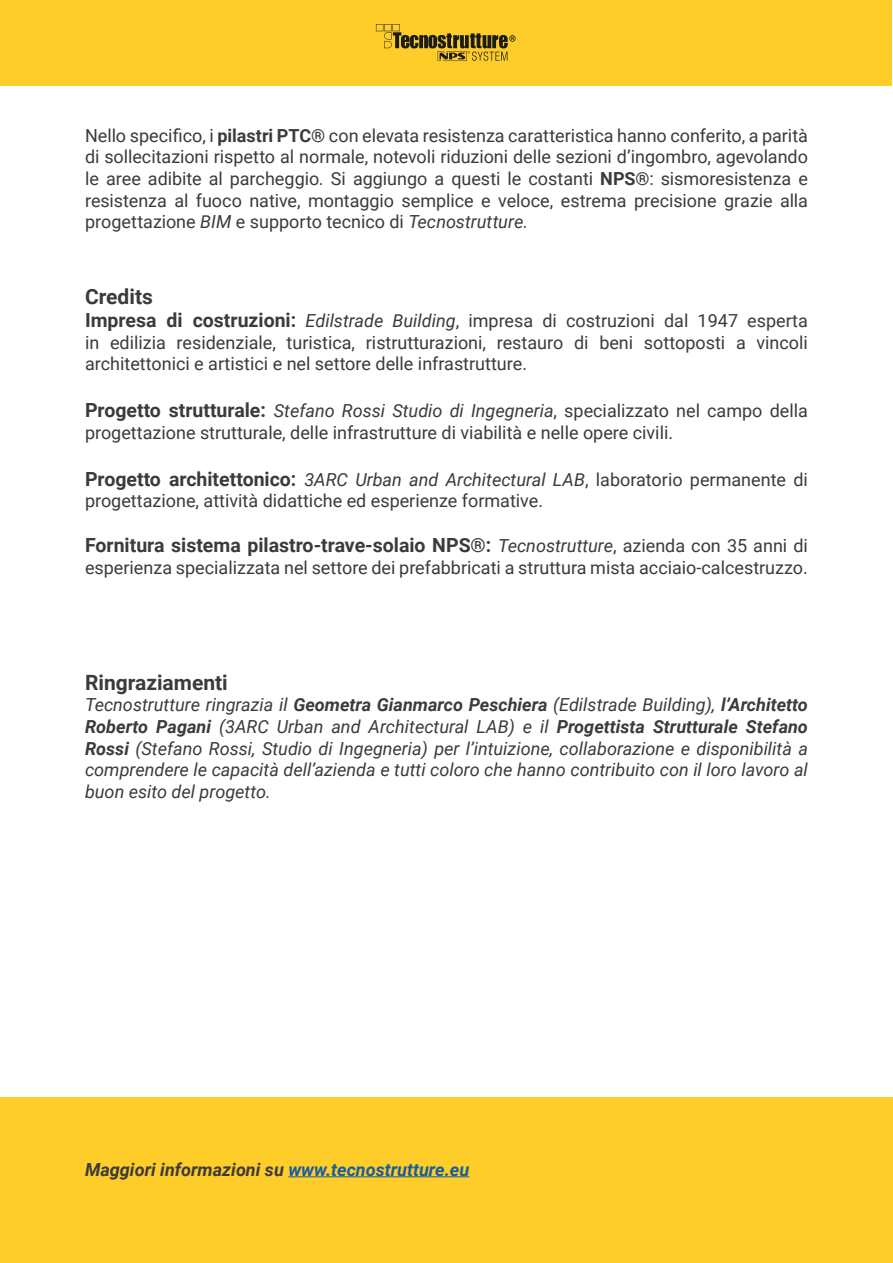
<style>
.page{position:relative;width:893px;height:1263px;background:#fff}
.page>*{position:absolute;margin:0;border:0;box-sizing:border-box;transform-origin:0 0}
.t1{font:700 21px "Roboto";color:#3c3a3b}
.t2{font:700 19.5px "Roboto";color:#3c3a3b}
.t3{font:18px/21.6px "Roboto";color:#3c3a3b;text-align:justify}
.t4{font:italic 18px/21.6px "Roboto";color:#3c3a3b;text-align:justify}
.t5{font:italic 700 18px "Roboto";color:#3c3a3b}
.s1{font-weight:700}
.s2{font-style:italic}
.s3{font-weight:700;font-size:19.5px}
.s4{font-weight:400;font-style:italic;font-size:18px}
.s5{font-weight:400;font-size:18px}
.s6{color:#175d9e}
</style>
<div class="page">
<div style="left:0;top:0;width:891px;height:85px;background:#fecd29"></div>
<svg style="left:376px;top:24px;width:140px;height:37px"></svg>
<div style="left:1px;top:1097px;width:892px;height:166px;background:#fecd29"></div>
<hr style="left:288px;top:1176px;width:181px;height:1px;background:#175d9e">
<p class="t3" style="left:85px;top:124px;width:724px">Nello specifico, i <span class="s1">pilastri PTC®</span> con elevata resistenza caratteristica hanno conferito, a parità di sollecitazioni rispetto al normale, notevoli riduzioni delle sezioni d’ingombro, agevolando le aree adibite al parcheggio. Si aggiungo a questi le costanti <span class="s1">NPS®</span>: sismoresistenza e resistenza al fuoco native, montaggio semplice e veloce, estrema precisione grazie alla progettazione <span class="s2">BIM</span> e supporto tecnico di <span class="s2">Tecnostrutture</span>.</p>
<p class="t1" style="left:85px;top:282px;width:69px">Credits</p>
<p class="t3" style="left:85px;top:309px;width:724px"><span class="s3">Impresa di costruzioni:</span> <span class="s2">Edilstrade Building</span>, impresa di costruzioni dal 1947 esperta in edilizia residenziale, turistica, ristrutturazioni, restauro di beni sottoposti a vincoli architettonici e artistici e nel settore delle infrastrutture.</p>
<p class="t3" style="left:85px;top:399px;width:724px"><span class="s3">Progetto strutturale:</span> <span class="s2">Stefano Rossi Studio di Ingegneria</span>, specializzato nel campo della progettazione strutturale, delle infrastrutture di viabilità e nelle opere civili.</p>
<p class="t3" style="left:85px;top:468px;width:724px"><span class="s3">Progetto architettonico:</span> <span class="s2">3ARC Urban and Architectural LAB</span>, laboratorio permanente di progettazione, attività didattiche ed esperienze formative.</p>
<p class="t2" style="left:85px;top:532px;width:724px">Fornitura sistema pilastro-trave-solaio NPS®: <span class="s4">Tecnostrutture</span><span class="s5">, azienda con 35 anni di</span></p>
<p class="t3" style="left:85px;top:556px;width:724px">esperienza specializzata nel settore dei prefabbricati a struttura mista acciaio-calcestruzzo.</p>
<p class="t1" style="left:85px;top:668px;width:144px">Ringraziamenti</p>
<p class="t4" style="left:85px;top:693px;width:724px">Tecnostrutture ringrazia il <span class="s1">Geometra Gianmarco Peschiera</span> (Edilstrade Building), <span class="s1">l’Architetto Roberto Pagani</span> (3ARC Urban and Architectural LAB) e il <span class="s1">Progettista Strutturale Stefano Rossi</span> (Stefano Rossi, Studio di Ingegneria) per l’intuizione, collaborazione e disponibilità a comprendere le capacità dell’azienda e tutti coloro che hanno contribuito con il loro lavoro al buon esito del progetto.</p>
<p class="t5" style="left:85px;top:1156px;width:386px">Maggiori informazioni su <span class="s6">www.tecnostrutture.eu</span></p>
</div>
